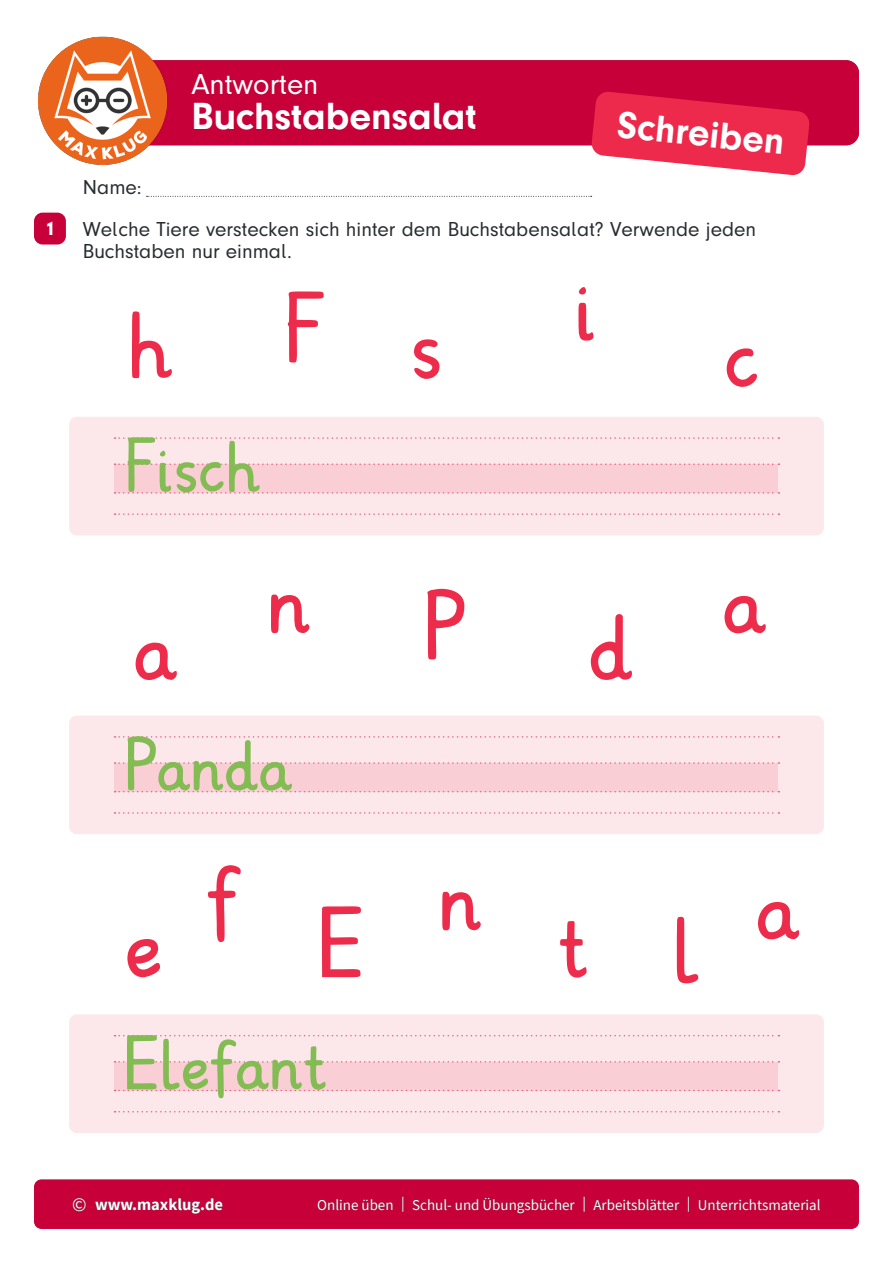
<style>
.page{position:relative;width:893px;height:1263px;background:#fff}
.page>*{position:absolute;margin:0;border:0;box-sizing:border-box;transform-origin:0 0}
.t1{font:700 90px "Grundschrift";color:#ed2c4b}
.t2{font:700 69px "Grundschrift";color:#83bc53}
.t3{font:700 39px "Mk Druckschrift N";color:#fff}
.t4{font:700 38.55px "Mk Druckschrift N";color:#fff}
.t5{font:30px "Source Sans Pro";color:#fff}
.t6{font:21px/22.5px "Mk Druckschrift N";color:#292c2f}
.t7{font:19.5px "Mk Druckschrift N bl";color:#fff}
.t8{font:700 16.5px "Source Sans Pro";color:#fff}
.t9{font:15px "Source Sans Pro";color:#fff}
.s1{font-weight:400;font-size:19.5px}
</style>
<div class="page">
<img style="left:38px;top:36px;width:132px;height:129px">
<div style="left:34px;top:1179px;width:825px;height:50px;background:#c70039;border-radius:7px"></div>
<svg style="left:109px;top:60px;width:750px;height:85px;background:#c90d3d"></svg>
<svg style="left:591px;top:91px;width:219px;height:84px;background:#e93e5e"></svg>
<svg style="left:147px;top:196px;width:445px;height:1px"></svg>
<div style="left:34px;top:213px;width:32px;height:31px;background:#c70039;border-radius:9px"></div>
<div style="left:69px;top:417px;width:755px;height:118px;background:#fce7ea;border-radius:8px"></div>
<div style="left:69px;top:716px;width:755px;height:118px;background:#fce7ea;border-radius:8px"></div>
<div style="left:69px;top:1014px;width:755px;height:119px;background:#fce7ea;border-radius:8px"></div>
<svg style="left:115px;top:437px;width:664px;height:2px"></svg>
<svg style="left:115px;top:463px;width:664px;height:2px"></svg>
<svg style="left:115px;top:492px;width:664px;height:2px"></svg>
<div style="left:114px;top:464px;width:663px;height:29px;background:#f9ced4"></div>
<svg style="left:115px;top:513px;width:664px;height:2px"></svg>
<svg style="left:115px;top:736px;width:664px;height:2px"></svg>
<svg style="left:115px;top:762px;width:664px;height:2px"></svg>
<div style="left:114px;top:763px;width:663px;height:29px;background:#f9ced4"></div>
<svg style="left:115px;top:812px;width:664px;height:2px"></svg>
<svg style="left:115px;top:1035px;width:664px;height:1px"></svg>
<svg style="left:115px;top:1061px;width:664px;height:1px"></svg>
<svg style="left:115px;top:1090px;width:664px;height:1px"></svg>
<div style="left:114px;top:1062px;width:663px;height:28px;background:#f9ced4"></div>
<svg style="left:115px;top:1111px;width:664px;height:1px"></svg>
<p class="t6" style="left:83px;top:176px;width:60px">Name:</p>
<h3 class="t5" style="left:191px;top:63px;width:133px">Antworten</h3>
<h3 class="t3" style="left:191px;top:94px;width:287px">Buchstabensalat</h3>
<h3 class="t3" style="left:191px;top:94px;width:223px">Silbenkönige</h3>
<h3 class="t4" style="left:620px;top:103px;width:169px;rotate:6deg">Schreiben</h3>
<p class="t7" style="left:45px;top:217px;width:11px">1</p>
<p class="t6" style="left:83px;top:218px;width:675px">Welche Tiere verstecken sich hinter dem Buchstabensalat? Verwende jeden<br>Buchstaben nur einmal.</p>
<p class="t1" style="left:128px;top:290px;width:47px">h</p>
<p class="t2" style="left:127px;top:424px;width:136px">Fisch</p>
<p class="t1" style="left:287px;top:275px;width:40px">F</p>
<p class="t1" style="left:134px;top:592px;width:46px">a</p>
<p class="t1" style="left:268px;top:545px;width:45px">n</p>
<p class="t2" style="left:127px;top:723px;width:168px">Panda</p>
<p class="t1" style="left:125px;top:889px;width:40px">e</p>
<p class="t1" style="left:207px;top:843px;width:35px">f</p>
<p class="t1" style="left:322px;top:889px;width:45px">E</p>
<p class="t2" style="left:127px;top:1022px;width:203px">Elefant</p>
<p class="t1" style="left:410px;top:290px;width:33px">s</p>
<p class="t1" style="left:426px;top:572px;width:42px">P</p>
<p class="t1" style="left:574px;top:253px;width:24px">i</p>
<p class="t1" style="left:590px;top:592px;width:46px">d</p>
<p class="t1" style="left:724px;top:299px;width:38px">c</p>
<p class="t1" style="left:723px;top:545px;width:46px">a</p>
<p class="t1" style="left:440px;top:843px;width:45px">n</p>
<p class="t1" style="left:757px;top:851px;width:46px">a</p>
<p class="t1" style="left:672px;top:895px;width:29px">l</p>
<p class="t1" style="left:558px;top:889px;width:33px">t</p>
<p class="t8" style="left:72px;top:1193px;width:152px"><span class="s1">©</span> www.maxklug.de</p>
<p class="t9" style="left:317px;top:1195px;width:505px">Online üben | Schul- und Übungsbücher | Arbeitsblätter | Unterrichtsmaterial</p>
</div>
